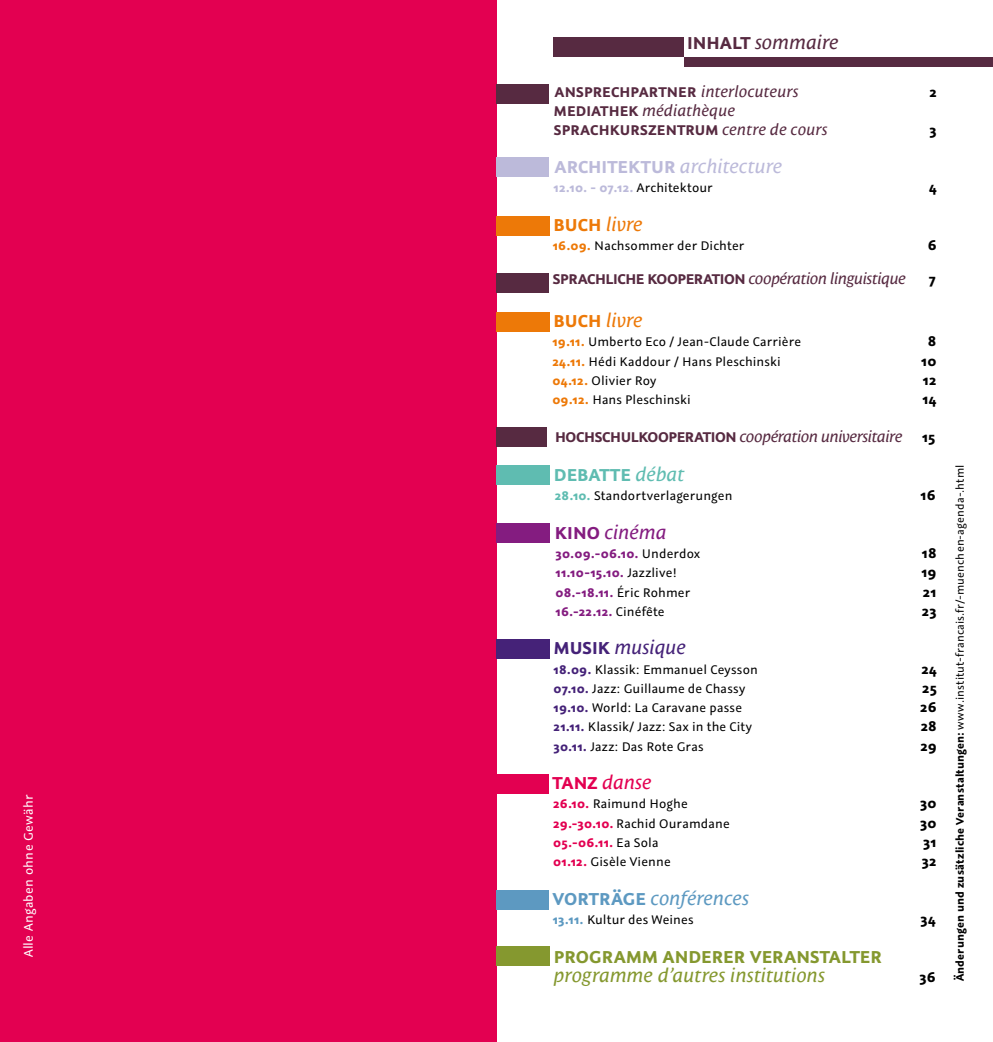
<style>
.page{position:relative;width:993px;height:1042px;background:#fff}
.page>*{position:absolute;margin:0;border:0;box-sizing:border-box;transform-origin:0 0}
.t1{font:italic 19.25px "Costa Ptf";color:#85982f}
.t2{font:700 19.25px "Graublau Sans";letter-spacing:.015em;color:#85982f}
.t3{font:italic 19.25px "Costa Ptf";letter-spacing:-.005em;color:#bcbada}
.t4{font:italic 19.25px "Costa Ptf";color:#5d99c1}
.t5{font:italic 19.25px "Costa Ptf";color:#ed7908}
.t6{font:italic 19.25px "Costa Ptf";color:#572a41}
.t7{font:italic 19.25px "Costa Ptf";letter-spacing:-.005em;color:#452278}
.t8{font:700 19.25px "Graublau Sans";color:#5fbcb1}
.t9{font:italic 19.25px "Costa Ptf";letter-spacing:-.005em;color:#841c80}
.t10{font:italic 19.25px "Costa Ptf";color:#e30051}
.t11{font:italic 15.75px "Costa Ptf";letter-spacing:-.03em;color:#572a41}
.t12{font:700 15.75px "Graublau Sans";letter-spacing:.02em;color:#572a41}
.t13{font:700 15.75px "Graublau Sans";letter-spacing:.015em;color:#000}
.t14{font:italic 15.75px "Costa Ptf";letter-spacing:.005em;color:#572a41}
.t15{font:14px "Graublau Sans";letter-spacing:.01em;color:#000}
.t16{font:700 14px "Graublau Sans";letter-spacing:.015em;color:#841c80}
.t17{font:700 14px "Graublau Sans";letter-spacing:.02em;color:#bcbada}
.t18{font:14px "Graublau Sans";letter-spacing:.02em;color:#fff}
.t19{font:700 14px "Graublau Sans";color:#e30051}
.t20{font:12.25px "Graublau Sans";letter-spacing:.015em;color:#000}
.s1{font-family:"Graublau Sans";font-weight:700;font-style:normal}
.s2{font-family:"Costa Ptf";font-weight:400;font-style:italic}
.s3{font-weight:400;color:#000}
.s4{font-weight:700;color:#ed7908}
.s5{font-family:"Graublau Sans";font-weight:700;font-style:normal;color:#000}
.s6{font-weight:700;color:#5fbcb1}
.s7{font-weight:700;color:#452278}
.s8{font-weight:700;color:#e30051}
.s9{font-weight:700;color:#5d99c1}
.s10{font-weight:700}
</style>
<div class="page">
<div style="left:0;top:0;width:496px;height:1042px;background:#e30051"></div>
<div style="left:684px;top:57px;width:308px;height:10px;background:#572a41"></div>
<div style="left:553px;top:37px;width:131px;height:20px;background:#572a41"></div>
<div style="left:496px;top:216px;width:53px;height:20px;background:#ed7908"></div>
<div style="left:496px;top:312px;width:53px;height:20px;background:#ed7908"></div>
<div style="left:496px;top:523px;width:53px;height:20px;background:#841c80"></div>
<div style="left:496px;top:639px;width:53px;height:20px;background:#452278"></div>
<div style="left:496px;top:890px;width:52px;height:19px;background:#5d99c1"></div>
<div style="left:496px;top:774px;width:52px;height:19px;background:#e30051"></div>
<div style="left:496px;top:157px;width:52px;height:20px;background:#bcbada"></div>
<div style="left:496px;top:84px;width:52px;height:20px;background:#572a41"></div>
<div style="left:496px;top:273px;width:52px;height:20px;background:#572a41"></div>
<div style="left:496px;top:427px;width:50px;height:20px;background:#572a41"></div>
<div style="left:496px;top:465px;width:53px;height:20px;background:#5fbcb1"></div>
<div style="left:496px;top:946px;width:53px;height:20px;background:#85982f"></div>
<p class="t18" style="left:20px;top:957px;width:164px;rotate:-90deg">Alle Angaben ohne Gewähr</p>
<h1 class="t6" style="left:687px;top:31px;width:153px"><span class="s1">INHALT</span> sommaire</h1>
<p class="t12" style="left:554px;top:82px;width:245px">ANSPRECHPARTNER <span class="s2">interlocuteurs</span></p>
<p class="t13" style="left:929px;top:82px;width:9px">2</p>
<p class="t14" style="left:553px;top:101px;width:183px"><span class="s1">MEDIATHEK</span> médiathèque</p>
<p class="t12" style="left:553px;top:121px;width:275px">SPRACHKURSZENTRUM <span class="s2">centre de cours</span></p>
<p class="t13" style="left:929px;top:121px;width:9px">3</p>
<h1 class="t3" style="left:554px;top:155px;width:229px"><span class="s1">ARCHITEKTUR</span> architecture</h1>
<p class="t17" style="left:553px;top:179px;width:161px">12.10. - 07.12. <span class="s3">Architektour</span></p>
<p class="t13" style="left:928px;top:178px;width:9px">4</p>
<h1 class="t5" style="left:553px;top:213px;width:91px"><span class="s1">BUCH</span> livre</h1>
<p class="t15" style="left:552px;top:237px;width:193px"><span class="s4">16.09.</span> Nachsommer der Dichter</p>
<p class="t13" style="left:927px;top:235px;width:11px">6</p>
<p class="t11" style="left:552px;top:270px;width:384px"><span class="s1">SPRACHLICHE KOOPERATION</span> coopération linguistique <span class="s5">7</span></p>
<h1 class="t5" style="left:553px;top:309px;width:91px"><span class="s1">BUCH</span> livre</h1>
<p class="t15" style="left:552px;top:334px;width:250px"><span class="s4">19.11.</span> Umberto Eco / Jean-Claude Carrière</p>
<p class="t13" style="left:927px;top:332px;width:10px">8</p>
<p class="t15" style="left:552px;top:353px;width:230px"><span class="s4">24.11.</span> Hédi Kaddour / Hans Pleschinski</p>
<p class="t13" style="left:920px;top:351px;width:17px">10</p>
<p class="t15" style="left:552px;top:372px;width:105px"><span class="s4">04.12.</span> Olivier Roy</p>
<p class="t13" style="left:922px;top:370px;width:15px">12</p>
<p class="t15" style="left:552px;top:391px;width:140px"><span class="s4">09.12.</span> Hans Pleschinski</p>
<p class="t13" style="left:922px;top:389px;width:15px">14</p>
<p class="t11" style="left:555px;top:427px;width:381px"><span class="s1">HOCHSCHULKOOPERATION</span> coopération universitaire <span class="s5">15</span></p>
<h1 class="t8" style="left:553px;top:463px;width:132px">DEBATTE <span class="s2">débat</span></h1>
<p class="t15" style="left:554px;top:488px;width:179px"><span class="s6">28.10.</span> Standortverlagerungen</p>
<p class="t13" style="left:920px;top:486px;width:17px">16</p>
<h1 class="t9" style="left:554px;top:521px;width:113px"><span class="s1">KINO</span> cinéma</h1>
<p class="t16" style="left:555px;top:545px;width:146px">30.09.-06.10. <span class="s3">Underdox</span></p>
<p class="t13" style="left:921px;top:543px;width:16px">18</p>
<p class="t16" style="left:555px;top:564px;width:122px">11.10-15.10. <span class="s3">Jazzlive!</span></p>
<p class="t13" style="left:921px;top:563px;width:17px">19</p>
<p class="t16" style="left:555px;top:583px;width:136px">08.-18.11. <span class="s3">Éric Rohmer</span></p>
<p class="t13" style="left:922px;top:582px;width:15px">21</p>
<p class="t16" style="left:555px;top:603px;width:110px">16.-22.12. <span class="s3">Cinéfête</span></p>
<p class="t13" style="left:921px;top:601px;width:16px">23</p>
<h1 class="t7" style="left:553px;top:637px;width:134px"><span class="s1">MUSIK</span> musique</h1>
<p class="t15" style="left:553px;top:661px;width:206px"><span class="s7">18.09.</span> Klassik: Emmanuel Ceysson</p>
<p class="t13" style="left:921px;top:659px;width:17px">24</p>
<p class="t15" style="left:553px;top:680px;width:193px"><span class="s7">07.10.</span> Jazz: Guillaume de Chassy</p>
<p class="t13" style="left:921px;top:678px;width:16px">25</p>
<p class="t15" style="left:553px;top:699px;width:190px"><span class="s7">19.10.</span> World: La Caravane passe</p>
<p class="t13" style="left:919px;top:697px;width:18px">26</p>
<p class="t15" style="left:553px;top:719px;width:200px"><span class="s7">21.11.</span> Klassik/ Jazz: Sax in the City</p>
<p class="t13" style="left:920px;top:717px;width:18px">28</p>
<p class="t15" style="left:553px;top:738px;width:151px"><span class="s7">30.11.</span> Jazz: Das Rote Gras</p>
<p class="t13" style="left:920px;top:736px;width:18px">29</p>
<h1 class="t10" style="left:552px;top:771px;width:100px"><span class="s1">TANZ</span> danse</h1>
<p class="t15" style="left:553px;top:796px;width:136px"><span class="s8">26.10.</span> Raimund Hoghe</p>
<p class="t13" style="left:919px;top:794px;width:18px">30</p>
<p class="t15" style="left:553px;top:815px;width:178px"><span class="s8">29.-30.10.</span> Rachid Ouramdane</p>
<p class="t13" style="left:919px;top:813px;width:18px">30</p>
<p class="t19" style="left:553px;top:834px;width:107px">05.-06.11. <span class="s3">Ea Sola</span></p>
<p class="t13" style="left:922px;top:832px;width:15px">31</p>
<p class="t15" style="left:553px;top:853px;width:119px"><span class="s8">01.12.</span> Gisèle Vienne</p>
<p class="t13" style="left:921px;top:851px;width:16px">32</p>
<h1 class="t4" style="left:552px;top:887px;width:198px"><span class="s1">VORTRÄGE</span> conférences</h1>
<p class="t15" style="left:552px;top:911px;width:142px"><span class="s9">13.11.</span> Kultur des Weines</p>
<p class="t13" style="left:920px;top:909px;width:17px">34</p>
<h1 class="t2" style="left:553px;top:944px;width:329px">PROGRAMM ANDERER VERANSTALTER</h1>
<h1 class="t1" style="left:553px;top:964px;width:273px">programme d’autres institutions</h1>
<p class="t13" style="left:919px;top:967px;width:18px">36</p>
<p class="t20" style="left:952px;top:981px;width:518px;rotate:-90deg"><span class="s10">Änderungen und zusätzliche Veranstaltungen:</span> www.institut-francais.fr/-muenchen-agenda-.html</p>
</div>
